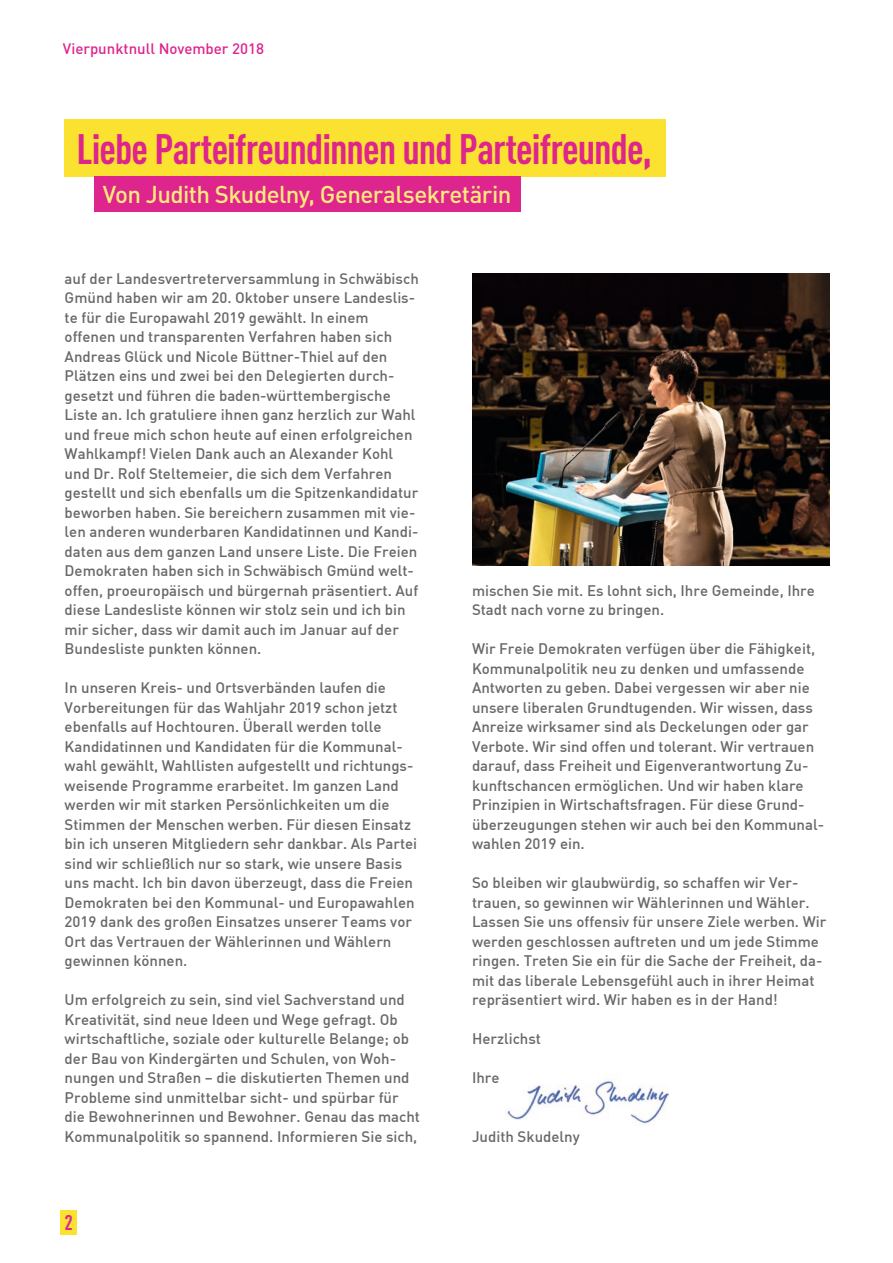
<style>
.page{position:relative;width:893px;height:1263px;background:#fff}
.page>*{position:absolute;margin:0;border:0;box-sizing:border-box;transform-origin:0 0}
.Head{font:700 condensed 42px "DINOT";letter-spacing:-.02em;color:#de248d}
.t1{font:500 24px "DINOT";letter-spacing:-.025em;color:#feeb7b}
.t2{font:700 condensed 21px "DINOT";color:#de248d}
.Body{font:500 15px/19.5px "DIN";color:#67686b}
.t3{font:500 15px "DINOT";color:#de248d}
</style>
<div class="page">
<div style="left:60px;top:1210px;width:17px;height:24px;background:#fbe231"></div>
<div style="left:64px;top:119px;width:601px;height:58px;background:#fbe231"></div>
<img style="left:472px;top:273px;width:357px;height:293px">
<img style="left:506px;top:1080px;width:163px;height:44px">
<div style="left:94px;top:176px;width:426px;height:36px;background:#de248d"></div>
<p class="t3" style="left:63px;top:39px;width:203px">Vierpunktnull November 2018</p>
<p class="Head" style="left:77px;top:123px;width:577px">Liebe Parteifreundinnen und Parteifreunde,</p>
<p class="t1" style="left:103px;top:179px;width:410px">Von Judith Skudelny, Generalsekretärin</p>
<p class="Body" style="left:65px;top:268px;width:356px">auf der Landesvertreterversammlung in Schwäbisch Gmünd haben wir am 20. Oktober unsere Landeslis&shy;te für die Europawahl 2019 gewählt. In einem offenen und transparenten Verfahren haben sich Andreas Glück und Nicole Büttner-Thiel auf den Plätzen eins und zwei bei den Delegierten durch&shy;gesetzt und führen die baden-württembergische Liste an. Ich gratuliere ihnen ganz herzlich zur Wahl und freue mich schon heute auf einen erfolgreichen Wahlkampf! Vielen Dank auch an Alexander Kohl und Dr. Rolf Steltemeier, die sich dem Verfahren gestellt und sich ebenfalls um die Spitzenkandidatur beworben haben. Sie bereichern zusammen mit vie&shy;len anderen wunderbaren Kandidatinnen und Kandi&shy;daten aus dem ganzen Land unsere Liste. Die Freien Demokraten haben sich in Schwäbisch Gmünd welt&shy;offen, proeuropäisch und bürgernah präsentiert. Auf diese Landesliste können wir stolz sein und ich bin mir sicher, dass wir damit auch im Januar auf der Bundesliste punkten können.</p>
<p class="Body" style="left:65px;top:677px;width:354px">In unseren Kreis- und Ortsverbänden laufen die Vorbereitungen für das Wahljahr 2019 schon jetzt ebenfalls auf Hochtouren. Überall werden tolle Kandidatinnen und Kandidaten für die Kommunal&shy;wahl gewählt, Wahllisten aufgestellt und richtungs&shy;weisende Programme erarbeitet. Im ganzen Land werden wir mit starken Persönlichkeiten um die Stimmen der Menschen werben. Für diesen Einsatz bin ich unseren Mitgliedern sehr dankbar. Als Partei sind wir schließlich nur so stark, wie unsere Basis uns macht. Ich bin davon überzeugt, dass die Freien Demokraten bei den Kommunal- und Europawahlen 2019 dank des großen Einsatzes unserer Teams vor Ort das Vertrauen der Wählerinnen und Wählern gewinnen können.</p>
<p class="Body" style="left:65px;top:989px;width:357px">Um erfolgreich zu sein, sind viel Sachverstand und Kreativität, sind neue Ideen und Wege gefragt. Ob wirtschaftliche, soziale oder kulturelle Belange; ob der Bau von Kindergärten und Schulen, von Woh&shy;nungen und Straßen – die diskutierten Themen und Probleme sind unmittelbar sicht- und spürbar für die Bewohnerinnen und Bewohner. Genau das macht Kommunalpolitik so spannend. Informieren Sie sich,</p>
<h3 class="t2" style="left:65px;top:1210px;width:10px">2</h3>
<p class="Body" style="left:472px;top:580px;width:344px">mischen Sie mit. Es lohnt sich, Ihre Gemeinde, Ihre<br>Stadt nach vorne zu bringen.</p>
<p class="Body" style="left:472px;top:638px;width:354px">Wir Freie Demokraten verfügen über die Fähigkeit, Kommunalpolitik neu zu denken und umfassende Antworten zu geben. Dabei vergessen wir aber nie unsere liberalen Grundtugenden. Wir wissen, dass Anreize wirksamer sind als Deckelungen oder gar Verbote. Wir sind offen und tolerant. Wir vertrauen darauf, dass Freiheit und Eigenverantwortung Zu&shy;kunftschancen ermöglichen. Und wir haben klare Prinzipien in Wirtschaftsfragen. Für diese Grund&shy;überzeugungen stehen wir auch bei den Kommunal&shy;wahlen 2019 ein.</p>
<p class="Body" style="left:472px;top:872px;width:356px">So bleiben wir glaubwürdig, so schaffen wir Ver&shy;trauen, so gewinnen wir Wählerinnen und Wähler.<br>Lassen Sie uns offensiv für unsere Ziele werben. Wir werden geschlossen auftreten und um jede Stimme ringen. Treten Sie ein für die Sache der Freiheit, da&shy;mit das liberale Lebensgefühl auch in ihrer Heimat repräsentiert wird. Wir haben es in der Hand!</p>
<p class="Body" style="left:472px;top:1028px;width:71px">Herzlichst</p>
<p class="Body" style="left:472px;top:1067px;width:29px">Ihre</p>
<p class="Body" style="left:472px;top:1126px;width:109px">Judith Skudelny</p>
</div>
